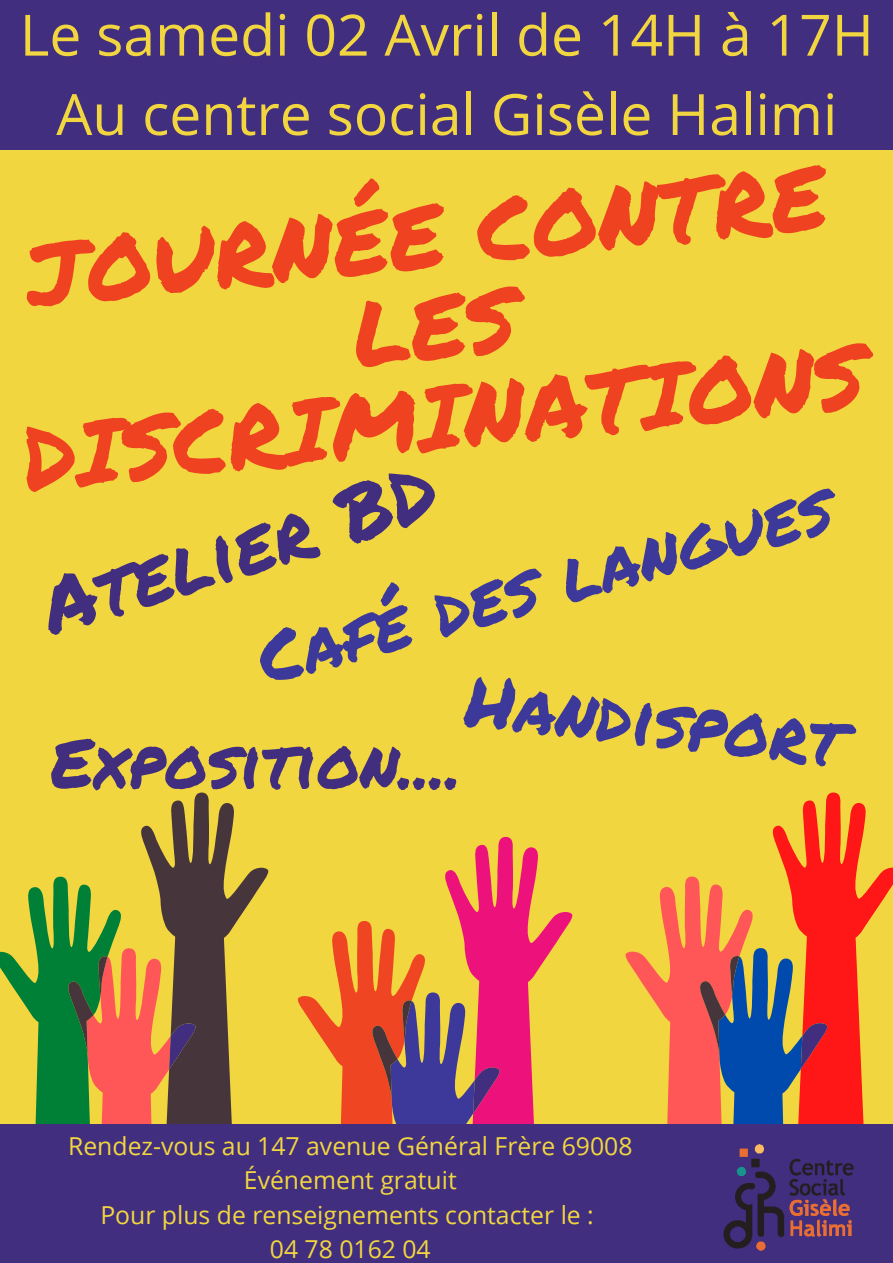
<style>
.page{position:relative;width:893px;height:1263px;background:#f2d640}
.page>*{position:absolute;margin:0;border:0;box-sizing:border-box;transform-origin:0 0}
.t1{font:89.47px/91.2px "Permanent Marker";color:#ef4220;text-align:center}
.t2{font:77.62px "Permanent Marker";color:#412e7f}
.t3{font:71.55px "Permanent Marker";color:#3c399a}
.t4{font:71.25px "Permanent Marker";color:#3c399a}
.t5{font:68.78px "Permanent Marker";color:#412e7f}
.t6{font:57px "Open Sans";color:#f2d640}
.t7{font:24.75px "Open Sans";color:#f2d640}
</style>
<div class="page">
<svg style="left:445px;top:837px;width:128px;height:287px"></svg>
<svg style="left:297px;top:921px;width:204px;height:203px"></svg>
<svg style="left:772px;top:792px;width:121px;height:328px"></svg>
<svg style="left:625px;top:876px;width:204px;height:248px"></svg>
<svg style="left:141px;top:792px;width:128px;height:332px"></svg>
<svg style="left:0;top:877px;width:197px;height:247px"></svg>
<div style="left:0;top:0;width:893px;height:149px;background:#412e7f"></div>
<div style="left:0;top:1124px;width:893px;height:139px;background:#412e7f"></div>
<img style="left:673px;top:1120px;width:191px;height:131px">
<p class="t6" style="left:20px;top:-5px;width:855px">Le samedi 02 Avril de 14H à 17H</p>
<p class="t6" style="left:56px;top:74px;width:782px">Au centre social Gisèle Halimi</p>
<p class="t1" style="left:-1px;top:232px;width:847px;rotate:-6deg">JOURNÉE CONTRE<br>LES<br>DISCRIMINATIONS</p>
<p class="t2" style="left:27px;top:553px;width:410px;rotate:-17deg">Atelier BD</p>
<p class="t4" style="left:246px;top:608px;width:592px;rotate:-15deg">Café des langues</p>
<p class="t3" style="left:471px;top:648px;width:380px;rotate:6deg">Handisport</p>
<p class="t5" style="left:51px;top:712px;width:413px">Exposition....</p>
<p class="t7" style="left:68px;top:1129px;width:566px">Rendez-vous au 147 avenue Général Frère 69008</p>
<p class="t7" style="left:244px;top:1163px;width:214px">Événement gratuit</p>
<p class="t7" style="left:100px;top:1197px;width:495px">Pour plus de renseignements contacter le :</p>
<p class="t7" style="left:270px;top:1232px;width:162px">04 78 0162 04</p>
</div>
